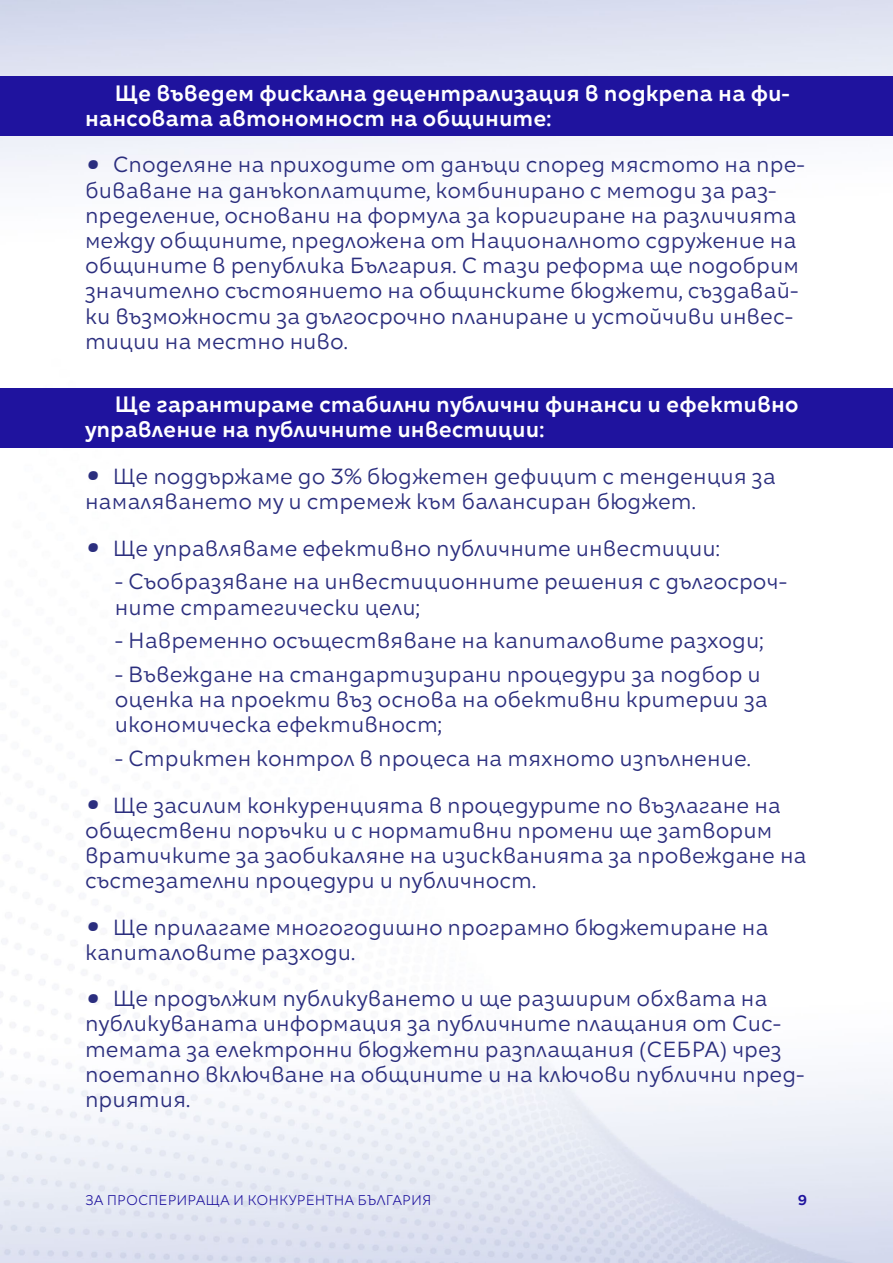
<style>
.page{position:relative;width:893px;height:1263px;background:#fff}
.page>*{position:absolute;margin:0;border:0;box-sizing:border-box;transform-origin:0 0}
.t1{font:21px/25.2px "Kometa";color:#2b2e7e}
.t2{font:21px/25.2px "Kometa Bld";color:#fff}
.t3{font:300 13.5px "Kometa";color:#1f139e}
.t4{font:13.5px "Kometa Bld";color:#1f139e}
.s1{font-family:"Centrale Sans Pro";font-weight:700;font-style:italic;font-size:39px}
</style>
<div class="page">
<img style="left:0;top:0;width:893px;height:1263px">
<div style="left:0;top:77px;width:893px;height:59px;background:#1f139e"></div>
<div style="left:0;top:388px;width:893px;height:60px;background:#1f139e"></div>
<p class="t2" style="left:85px;top:80px;width:706px;text-indent:30px">Ще въведем фискална децентрализация в подкрепа на фи&shy;нансовата автономност на общините:</p>
<p class="t1" style="left:85px;top:152px;width:721px"><span class="s1">•</span> Споделяне на приходите от данъци според мястото на пре&shy;биваване на данъкоплатците, комбинирано с методи за раз&shy;пределение, основани на формула за коригиране на различията между общините, предложена от Националното сдружение на общините в република България. С тази реформа ще подобрим значително състоянието на общинските бюджети, създавай&shy;ки възможности за дългосрочно планиране и устойчиви инвес&shy;тиции на местно ниво.</p>
<p class="t2" style="left:85px;top:392px;width:715px;text-indent:30px">Ще гарантираме стабилни публични финанси и ефективно управление на публичните инвестиции:</p>
<p class="t1" style="left:85px;top:463px;width:692px"><span class="s1">•</span> Ще поддържаме до 3% бюджетен дефицит с тенденция за намаляването му и стремеж към балансиран бюджет.</p>
<p class="t1" style="left:85px;top:535px;width:636px"><span class="s1">•</span> Ще управляваме ефективно публичните инвестиции:</p>
<p class="t1" style="left:115px;top:569px;width:674px">- Съобразяване на инвестиционните решения с дългосроч&shy;ните стратегически цели;</p>
<p class="t1" style="left:115px;top:628px;width:650px">- Навременно осъществяване на капиталовите разходи;</p>
<p class="t1" style="left:115px;top:661px;width:655px">- Въвеждане на стандартизирани процедури за подбор и оценка на проекти въз основа на обективни критерии за икономическа ефективност;</p>
<p class="t1" style="left:115px;top:745px;width:638px">- Стриктен контрол в процеса на тяхното изпълнение.</p>
<p class="t1" style="left:85px;top:792px;width:723px"><span class="s1">•</span> Ще засилим конкуренцията в процедурите по възлагане на обществени поръчки и с нормативни промени ще затворим вратичките за заобикаляне на изискванията за провеждане на състезателни процедури и публичност.</p>
<p class="t1" style="left:85px;top:914px;width:685px"><span class="s1">•</span> Ще прилагаме многогодишно програмно бюджетиране на капиталовите разходи.</p>
<p class="t1" style="left:85px;top:986px;width:721px"><span class="s1">•</span> Ще продължим публикуването и ще разширим обхвата на публикуваната информация за публичните плащания от Сис&shy;темата за електронни бюджетни разплащания (СЕБРА) чрез поетапно включване на общините и на ключови публични пред&shy;приятия.</p>
<p class="t3" style="left:85px;top:1192px;width:348px">ЗА ПРОСПЕРИРАЩА И КОНКУРЕНТНА БЪЛГАРИЯ</p>
<p class="t4" style="left:798px;top:1191px;width:11px">9</p>
</div>
